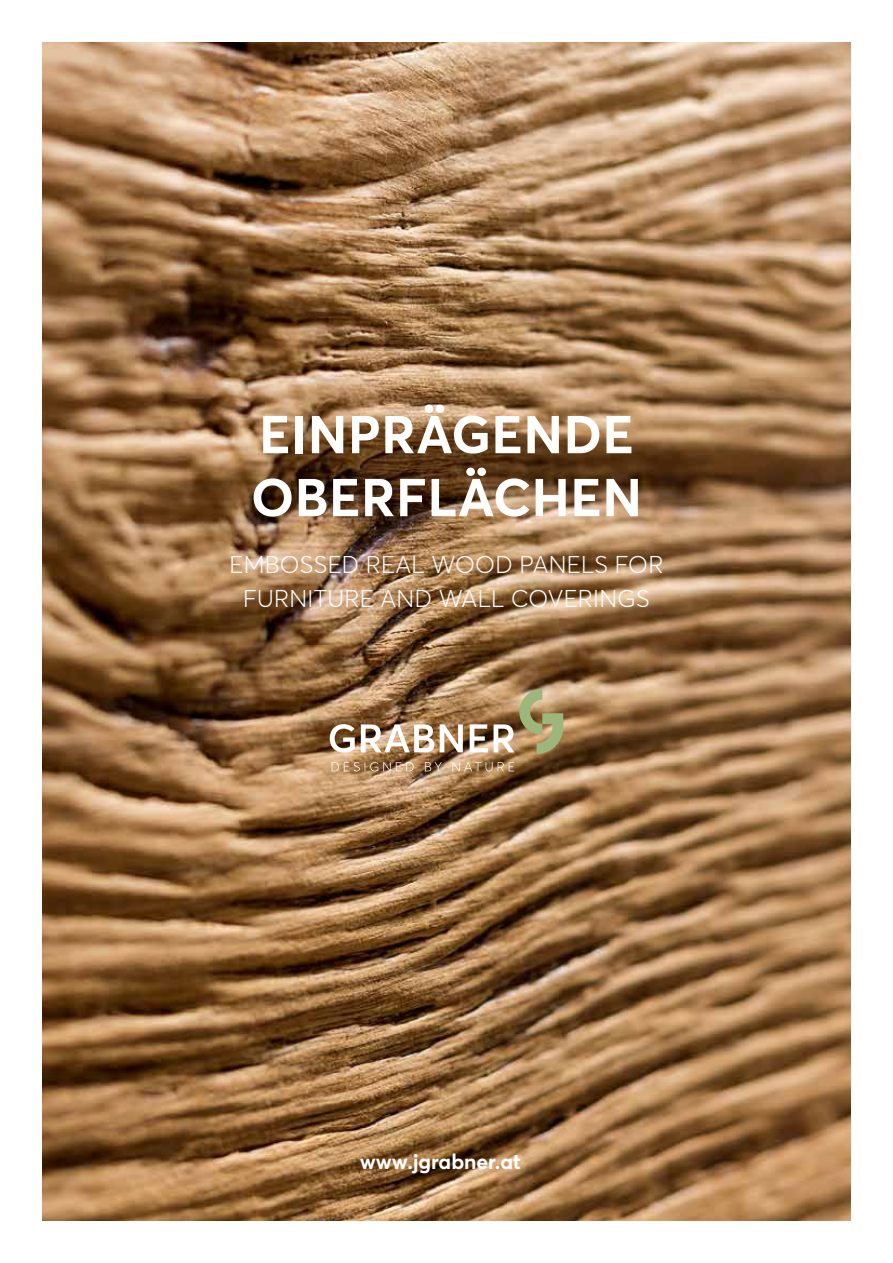
<style>
.page{position:relative;width:893px;height:1263px;background:#fff}
.page>*{position:absolute;margin:0;border:0;box-sizing:border-box;transform-origin:0 0}
.t1{font:700 52.5px/63px "Averta";letter-spacing:.01em;color:#fff}
.t2{font:300 24px/33.6px "Averta";letter-spacing:.01em;color:#fff;text-align:center}
.t3{font:700 21px "Averta";color:#fff}
</style>
<div class="page">
<img style="left:43px;top:43px;width:807px;height:1177px">
<svg style="left:332px;top:762px;width:182px;height:9px;background:#ad8c6a"></svg>
<img style="left:330px;top:689px;width:233px;height:65px">
<h1 class="t1" style="left:251px;top:401px;width:392px">EINPRÄGENDE<br>OBERFLÄCHEN</h1>
<p class="t2" style="left:230px;top:547px;width:435px">EMBOSSED REAL WOOD PANELS FOR<br>FURNITURE AND WALL COVERINGS</p>
<p class="t3" style="left:360px;top:1146px;width:163px">www.jgrabner.at</p>
</div>
